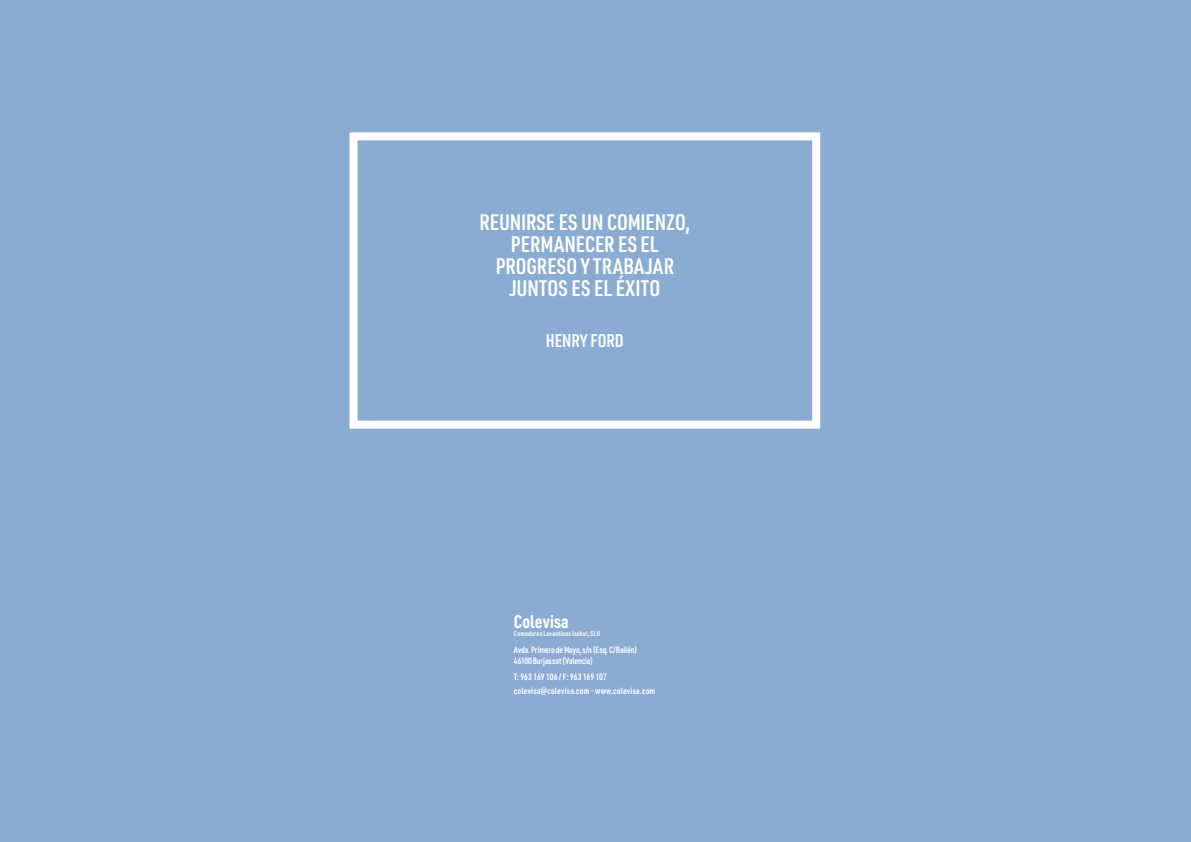
<style>
.page{position:relative;width:1191px;height:842px;background:#8bacd2}
.page>*{position:absolute;margin:0;border:0;box-sizing:border-box;transform-origin:0 0}
.t1{font:600 22px/22px "URWDIN Cond";letter-spacing:.005em;color:#fff;text-align:center}
.t2{font:600 18px "URWDIN Cond";color:#fff}
.t3{font:700 18px "URWDIN Cond";letter-spacing:.01em;color:#fff}
.t4{font:600 9px/13.6px "URWDIN Cond";letter-spacing:.02em;color:#fff}
.t5{font:600 9px/10.8px "URWDIN Cond";color:#fff}
.t6{font:600 7px "URWDIN Cond";letter-spacing:.025em;color:#fff}
</style>
<div class="page">
<div style="left:349px;top:132px;width:471px;height:297px;border:8px solid #fff"></div>
<p class="t1" style="left:479px;top:211px;width:212px">REUNIRSE ES UN COMIENZO,<br>PERMANECER ES EL<br>PROGRESO Y TRABAJAR<br>JUNTOS ES EL ÉXITO</p>
<p class="t2" style="left:546px;top:328px;width:79px">HENRY FORD</p>
<p class="t3" style="left:514px;top:609px;width:56px">Colevisa</p>
<p class="t6" style="left:514px;top:629px;width:88px">Comedores Levantinos Isabel, SLU</p>
<p class="t5" style="left:514px;top:644px;width:125px">Avda. Primero de Mayo, s/n (Esq. C/Bailén)<br>46100 Burjassot (Valencia)</p>
<p class="t4" style="left:514px;top:670px;width:143px">T: 963 169 106 / F: 963 169 107 colevisa@colevisa.com - www.colevisa.com</p>
</div>
